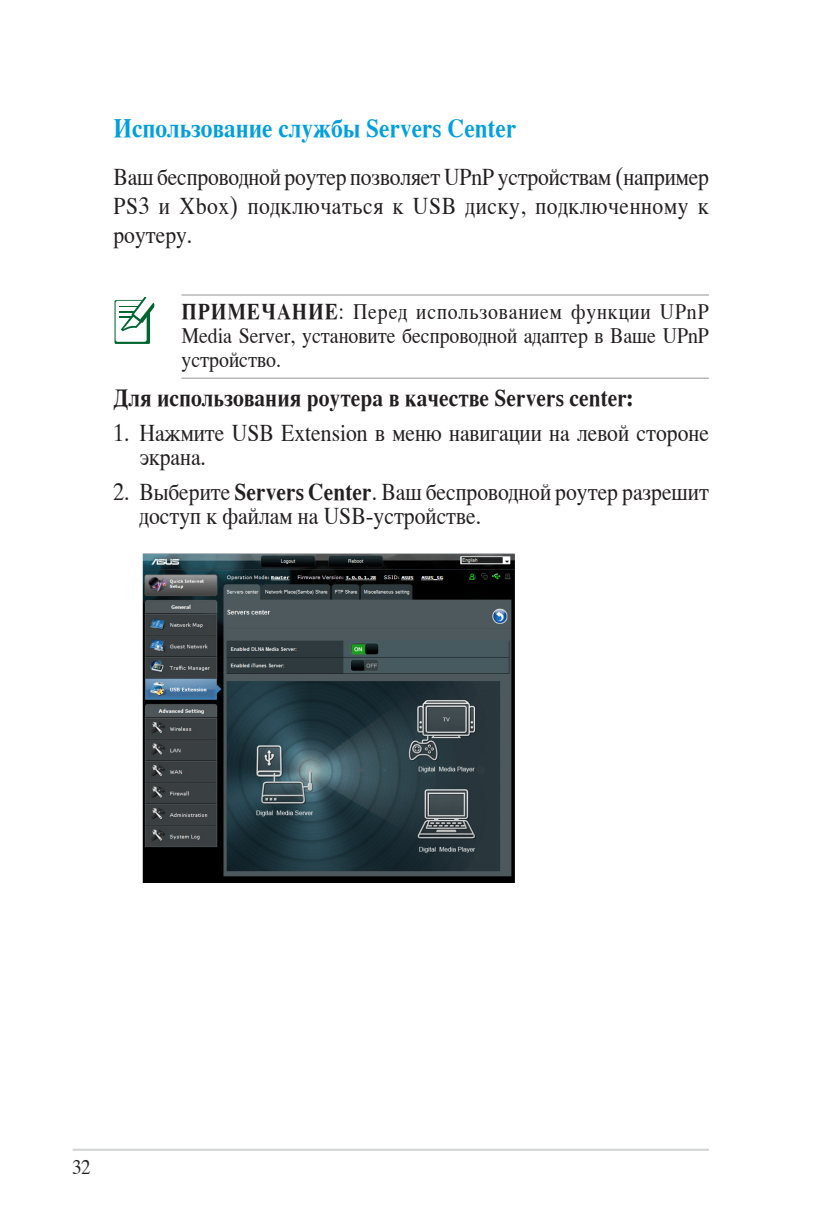
<style>
.page{position:relative;width:828px;height:1231px;background:#fff}
.page>*{position:absolute;margin:0;border:0;box-sizing:border-box;transform-origin:0 0}
.WL_Header_2{font:26px "Times CY Bold";color:#009fde;scale:.9 1}
.WL_Body_Text_-_List{font:24px/24px "Times CY";color:#231f20;scale:.9 1}
.WL_Body_Text{font:24px/28.8px "Times CY";letter-spacing:.03em;color:#231f20;text-align:justify;scale:.9 1}
.WL_Body_Text_-_List-2{font:24px "Times CY Bold";color:#231f20;scale:.9 1}
.WL_Message{font:22px/24px "Times CY";color:#231f20;text-align:justify;scale:.9 1}
.t1{font:20px "Times CY";color:#231f20;scale:.9 1}
.s1{font-family:"Times CY Bold"}
</style>
<div class="page">
<hr style="left:73px;top:1148px;width:636px;height:2px;background:#d1d2d4">
<img style="left:144px;top:554px;width:370px;height:327px">
<div style="left:141px;top:551px;width:376px;height:333px;border:2px solid #fff"></div>
<hr style="left:181px;top:294px;width:528px;height:1px;background:#939598">
<hr style="left:181px;top:377px;width:528px;height:1px;background:#939598">
<svg style="left:115px;top:298px;width:38px;height:44px"></svg>
<div style="left:113px;top:296px;width:42px;height:48px;border:1px solid #fff"></div>
<p class="WL_Header_2" style="left:113px;top:113px;width:449px">Использование службы Servers Center</p>
<p class="WL_Body_Text" style="left:113px;top:163px;width:663px">Ваш беспроводной роутер позволяет UPnP устройствам (например PS3 и Xbox) подключаться к USB диску, подключенному к роутеру.</p>
<p class="WL_Message" style="left:181px;top:300px;width:587px"><span class="s1">ПРИМЕЧАНИЕ</span>: Перед использованием функции UPnP Media Server, установите беспроводной адаптер в Ваше UPnP устройство.</p>
<p class="WL_Body_Text_-_List-2" style="left:113px;top:383px;width:578px">Для использования роутера в качестве Servers center:</p>
<p class="WL_Body_Text_-_List" style="left:139px;top:421px;width:634px;text-indent:-26px">1. Нажмите USB Extension в меню навигации на левой стороне экрана.</p>
<p class="WL_Body_Text_-_List" style="left:139px;top:480px;width:634px;text-indent:-26px">2. Выберите <span class="s1">Servers Center</span>. Ваш беспроводной роутер разрешит доступ к файлам на USB-устройстве.</p>
<p class="t1" style="left:73px;top:1155px;width:21px">32</p>
</div>
